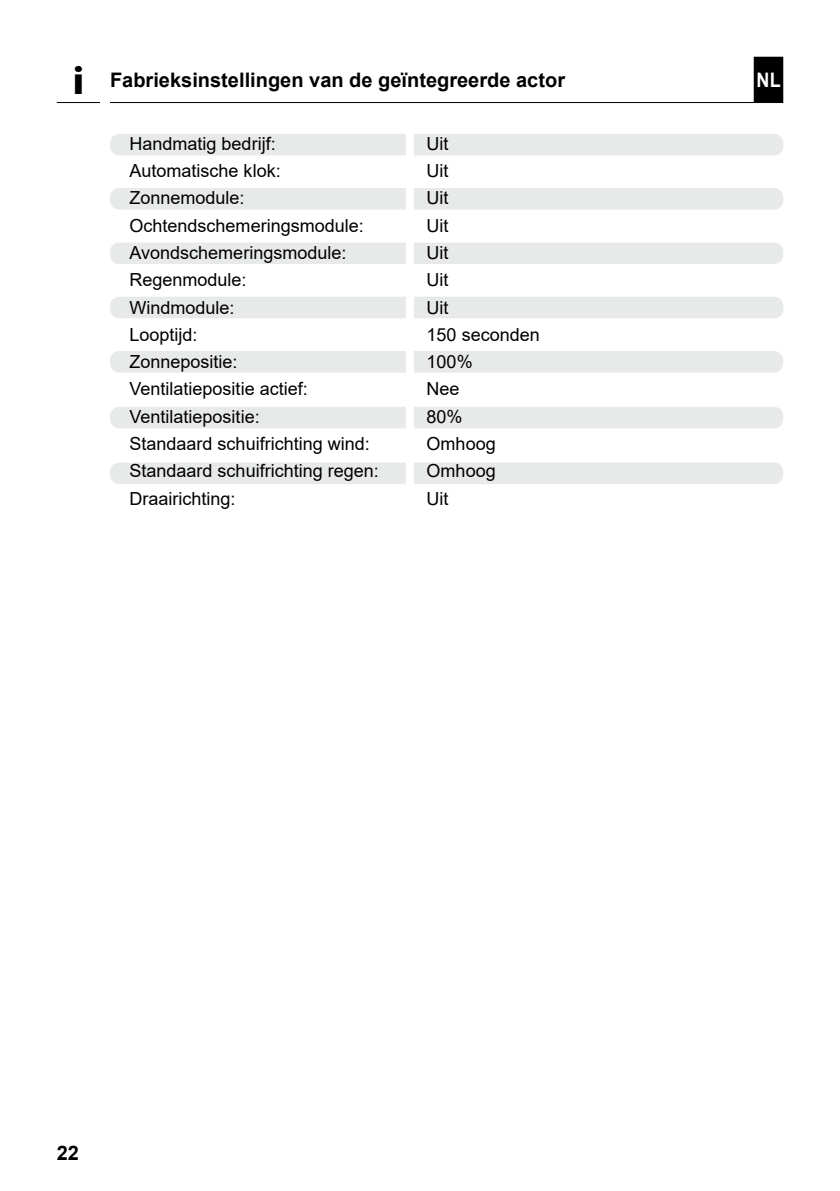
<style>
.page{position:relative;width:840px;height:1191px;background:#fff}
.page>*{position:absolute;margin:0;border:0;box-sizing:border-box;transform-origin:0 0}
.INFO-Icon{font:700 40px "Myriad Pro";color:#000;scale:1.1 1}
.Kapitelüberschrift{font:700 20px "Arial";color:#000}
.t1{font:700 20px "Arial";color:#fff;scale:.9 1}
.Fließtext_-_DE{font:18px "Arial";color:#000}
</style>
<div class="page">
<div style="left:754px;top:58px;width:27px;height:43px;background:#000"></div>
<div style="left:753px;top:57px;width:29px;height:45px;border:2px solid #000"></div>
<hr style="left:110px;top:102px;width:672px;height:1px;background:#000">
<hr style="left:57px;top:102px;width:43px;height:1px;background:#000">
<div style="left:110px;top:188px;width:672px;height:22px;background:#e8eaea;border-radius:9px"></div>
<div style="left:110px;top:134px;width:672px;height:21px;background:#e8eaea;border-radius:9px"></div>
<div style="left:110px;top:297px;width:672px;height:21px;background:#e8eaea;border-radius:9px"></div>
<div style="left:110px;top:242px;width:672px;height:22px;background:#e8eaea;border-radius:9px"></div>
<div style="left:110px;top:351px;width:672px;height:22px;background:#e8eaea;border-radius:9px"></div>
<div style="left:110px;top:407px;width:672px;height:21px;background:#e8eaea;border-radius:9px"></div>
<div style="left:110px;top:462px;width:672px;height:22px;background:#e8eaea;border-radius:9px"></div>
<div style="left:405px;top:119px;width:8px;height:377px;background:#fff"></div>
<p class="INFO-Icon" style="left:72px;top:59px;width:12px">i</p>
<p class="Kapitelüberschrift" style="left:110px;top:66px;width:456px">Fabrieksinstellingen van de geïntegreerde actor</p>
<p class="Fließtext_-_DE" style="left:129px;top:131px;width:148px">Handmatig bedrijf:</p>
<p class="Fließtext_-_DE" style="left:426px;top:131px;width:23px">Uit</p>
<p class="Fließtext_-_DE" style="left:129px;top:158px;width:153px">Automatische klok:</p>
<p class="Fließtext_-_DE" style="left:426px;top:158px;width:23px">Uit</p>
<p class="Fließtext_-_DE" style="left:129px;top:186px;width:117px">Zonnemodule:</p>
<p class="Fließtext_-_DE" style="left:426px;top:186px;width:23px">Uit</p>
<p class="Fließtext_-_DE" style="left:129px;top:213px;width:236px">Ochtendschemeringsmodule:</p>
<p class="Fließtext_-_DE" style="left:426px;top:213px;width:23px">Uit</p>
<p class="Fließtext_-_DE" style="left:129px;top:240px;width:218px">Avondschemeringsmodule:</p>
<p class="Fließtext_-_DE" style="left:426px;top:240px;width:23px">Uit</p>
<p class="Fließtext_-_DE" style="left:129px;top:267px;width:119px">Regenmodule:</p>
<p class="Fließtext_-_DE" style="left:426px;top:267px;width:23px">Uit</p>
<p class="Fließtext_-_DE" style="left:129px;top:295px;width:107px">Windmodule:</p>
<p class="Fließtext_-_DE" style="left:426px;top:295px;width:23px">Uit</p>
<p class="Fließtext_-_DE" style="left:129px;top:322px;width:70px">Looptijd:</p>
<p class="Fließtext_-_DE" style="left:426px;top:322px;width:115px">150 seconden</p>
<p class="Fließtext_-_DE" style="left:129px;top:349px;width:110px">Zonnepositie:</p>
<p class="Fließtext_-_DE" style="left:426px;top:349px;width:48px">100%</p>
<p class="Fließtext_-_DE" style="left:129px;top:377px;width:180px">Ventilatiepositie actief:</p>
<p class="Fließtext_-_DE" style="left:426px;top:377px;width:35px">Nee</p>
<p class="Fließtext_-_DE" style="left:129px;top:404px;width:132px">Ventilatiepositie:</p>
<p class="Fließtext_-_DE" style="left:426px;top:404px;width:38px">80%</p>
<p class="Fließtext_-_DE" style="left:129px;top:431px;width:242px">Standaard schuifrichting wind:</p>
<p class="Fließtext_-_DE" style="left:426px;top:431px;width:71px">Omhoog</p>
<p class="Fließtext_-_DE" style="left:129px;top:458px;width:251px">Standaard schuifrichting regen:</p>
<p class="Fließtext_-_DE" style="left:426px;top:458px;width:71px">Omhoog</p>
<p class="Fließtext_-_DE" style="left:129px;top:486px;width:108px">Draairichting:</p>
<p class="Fließtext_-_DE" style="left:426px;top:486px;width:23px">Uit</p>
<p class="t1" style="left:756px;top:66px;width:28px">NL</p>
<p class="Kapitelüberschrift" style="left:57px;top:1139px;width:24px">22</p>
</div>
